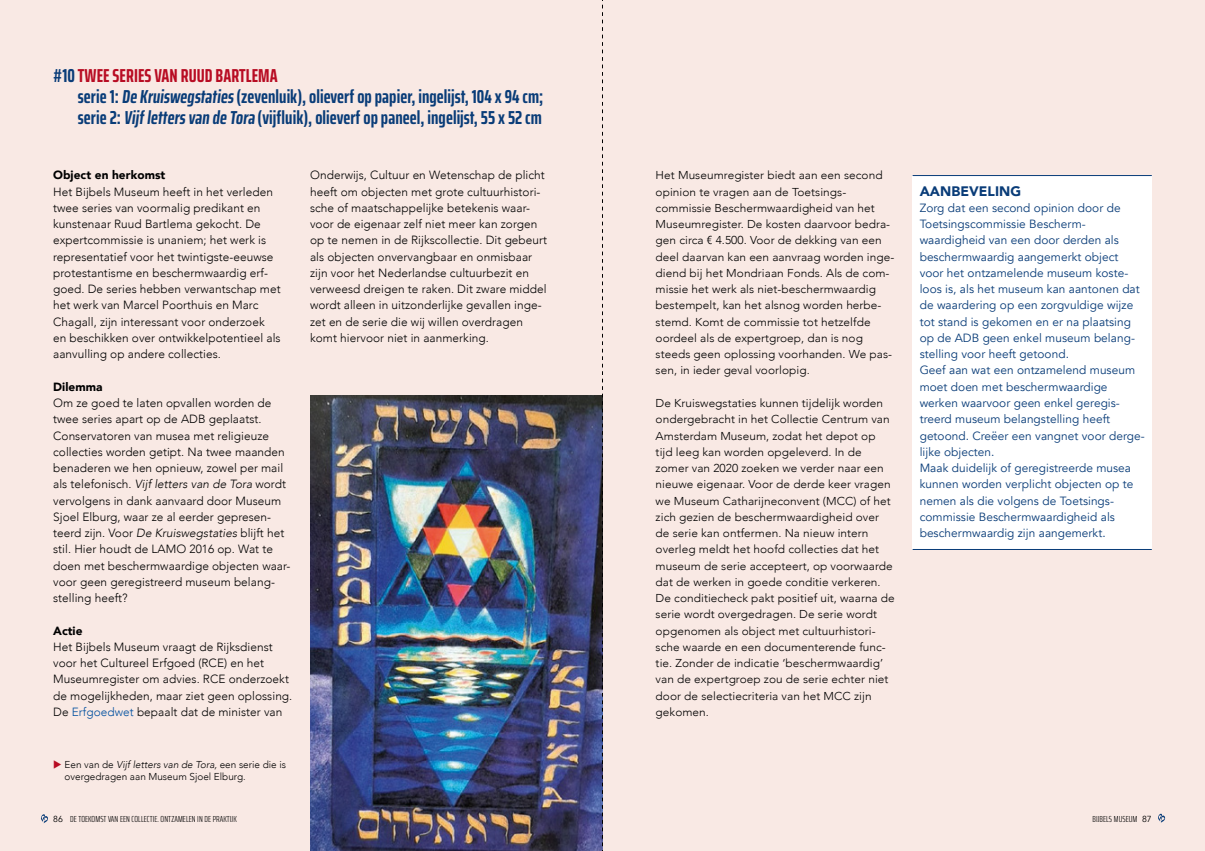
<style>
.page{position:relative;width:1205px;height:851px;background:#fff}
.page>*{position:absolute;margin:0;border:0;box-sizing:border-box;transform-origin:0 0}
.SK_Saira{font:700 extra-condensed 18.75px/21.2px "Saira";letter-spacing:.005em;color:#093c78}
.KADER_kop{font:900 13.75px "Avenir";letter-spacing:.005em;color:#093c78}
.Body_tekst{font:300 11.88px/16.2px "Avenir";letter-spacing:.005em;color:#000}
.KADER_tekst{font:11.88px/16.2px "Avenir";letter-spacing:.005em;color:#093c78}
.TK{font:900 11.88px "Avenir";letter-spacing:.005em;color:#000}
.Body_tekst-2{font:900 11.88px "Avenir";letter-spacing:.005em;color:#000}
.Body_tekst-3{font:300 11.5px/16.2px "Avenir";letter-spacing:.005em;color:#000;scale:1.04 1}
.Bijschrift{font:300 10px/12.5px "Avenir";color:#000}
.t1{font:300 extra-condensed 8.75px "Saira";letter-spacing:.01em;color:#000}
.s1{color:#b80c23}
.s2{font-style:italic}
.s3{color:#004f9f}
.s4{font-family:"Avenir";font-weight:400;font-stretch:normal}
</style>
<div class="page">
<div style="left:0;top:0;width:1205px;height:850px;background:#f9e9e4"></div>
<svg style="left:41px;top:814px;width:7px;height:9px"></svg>
<svg style="left:1158px;top:813px;width:7px;height:9px"></svg>
<div style="left:912px;top:175px;width:240px;height:374px;background:#fff"></div>
<hr style="left:912px;top:175px;width:240px;height:1px;background:#093c78">
<hr style="left:912px;top:549px;width:240px;height:1px;background:#093c78">
<img style="left:310px;top:395px;width:292px;height:455px">
<svg style="left:602px;top:0;width:1px;height:850px"></svg>
<p class="SK_Saira" style="left:78px;top:64px;width:467px;text-indent:-25px">#10 <span class="s1">TWEE SERIES VAN RUUD BARTLEMA<br></span>serie 1: De Kruiswegstaties(zevenluik), olieverf op papier, ingelijst, 104 x 94 cm; serie 2: Vijflettersvan de Tora (vijfluik), olieverf op paneel, ingelijst, 55 x 52 cm</p>
<p class="TK" style="left:53px;top:165px;width:114px">Object en herkomst</p>
<p class="Body_tekst" style="left:53px;top:183px;width:229px">Het Bijbels Museum heeft in het verleden twee series van voormalig predikant en kunstenaar Ruud Bartlema gekocht. De expertcommissie is unaniem; het werk is representatief voor het twintigste-eeuwse protestantisme en beschermwaardig erf&shy;goed. De series hebben verwantschap met het werk van Marcel Poorthuis en Marc Chagall, zijn interessant voor onderzoek en beschikken over ontwikkelpotentieel als aanvulling op andere collecties.</p>
<p class="TK" style="left:53px;top:376px;width:51px">Dilemma</p>
<p class="Body_tekst" style="left:53px;top:395px;width:239px">Om ze goed te laten opvallen worden de twee series apart op de ADB geplaatst.<br>Conservatoren van musea met religieuze collecties worden getipt. Na twee maanden benaderen we hen opnieuw, zowel per mail als telefonisch. <span class="s2">Vijf letters van de Tora</span> wordt vervolgens in dank aanvaard door Museum Sjoel Elburg, waar ze al eerder gepresen&shy;teerd zijn. Voor <span class="s2">De Kruiswegstaties</span> blijft het stil. Hier houdt de LAMO 2016 op. Wat te doen met beschermwaardige objecten waar&shy;voor geen geregistreerd museum belang&shy;stelling heeft?</p>
<p class="Body_tekst-2" style="left:53px;top:620px;width:31px">Actie</p>
<p class="Body_tekst" style="left:53px;top:638px;width:241px">Het Bijbels Museum vraagt de Rijksdienst voor het Cultureel Erfgoed (RCE) en het Museumregister om advies. RCE onderzoekt de mogelijkheden, maar ziet geen oplossing.<br>De <span class="s3">Erfgoedwet</span> bepaalt dat de minister van</p>
<p class="Bijschrift" style="left:65px;top:757px;width:223px;text-indent:-11px"><span class="s1">◆</span> Een van de <span class="s2">Vijf letters van de Tora,</span> een serie die is overgedragen aan Museum Sjoel Elburg.</p>
<p class="Body_tekst" style="left:310px;top:167px;width:239px">Onderwijs, Cultuur en Wetenschap de plicht heeft om objecten met grote cultuurhistori&shy;sche of maatschappelijke betekenis waar&shy;voor de eigenaar zelf niet meer kan zorgen op te nemen in de Rijkscollectie. Dit gebeurt als objecten onvervangbaar en onmisbaar zijn voor het Nederlandse cultuurbezit en verweesd dreigen te raken. Dit zware middel wordt alleen in uitzonderlijke gevallen inge&shy;zet en de serie die wij willen overdragen komt hiervoor niet in aanmerking.</p>
<p class="Body_tekst-3" style="left:656px;top:167px;width:231px">Het Museumregister biedt aan een second opinion te vragen aan de Toetsings&shy;commissie Beschermwaardigheid van het Museumregister. De kosten daarvoor bedra&shy;gen circa € 4.500. Voor de dekking van een deel daarvan kan een aanvraag worden inge&shy;diend bij het Mondriaan Fonds. Als de com&shy;missie het werk als niet-beschermwaardig bestempelt, kan het alsnog worden herbe&shy;stemd. Komt de commissie tot hetzelfde oordeel als de expertgroep, dan is nog steeds geen oplossing voorhanden. We pas&shy;sen, in ieder geval voorlopig.</p>
<p class="Body_tekst-3" style="left:656px;top:395px;width:231px">De Kruiswegstaties kunnen tijdelijk worden ondergebracht in het Collectie Centrum van Amsterdam Museum, zodat het depot op tijd leeg kan worden opgeleverd. In de zomer van 2020 zoeken we verder naar een nieuwe eigenaar. Voor de derde keer vragen we Museum Catharijneconvent (MCC) of het zich gezien de beschermwaardigheid over de serie kan ontfermen. Na nieuw intern overleg meldt het hoofd collecties dat het museum de serie accepteert, op voorwaarde dat de werken in goede conditie verkeren.<br>De conditiecheck pakt positief uit, waarna de serie wordt overgedragen. De serie wordt opgenomen als object met cultuurhistori&shy;sche waarde en een documenterende func&shy;tie. Zonder de indicatie ‘beschermwaardig’ van de expertgroep zou de serie echter niet door de selectiecriteria van het MCC zijn gekomen.</p>
<p class="KADER_kop" style="left:919px;top:179px;width:103px">AANBEVELING</p>
<p class="KADER_tekst" style="left:919px;top:200px;width:222px">Zorg dat een second opinion door de Toetsingscommissie Bescherm&shy;waardigheid van een door derden als beschermwaardig aangemerkt object voor het ontzamelende museum koste&shy;loos is, als het museum kan aantonen dat de waardering op een zorgvuldige wijze tot stand is gekomen en er na plaatsing op de ADB geen enkel museum belang&shy;stelling voor heeft getoond.</p>
<p class="KADER_tekst" style="left:919px;top:362px;width:227px">Geef aan wat een ontzamelend museum moet doen met beschermwaardige werken waarvoor geen enkel geregis&shy;treerd museum belangstelling heeft getoond. Creëer een vangnet voor derge&shy;lijke objecten.</p>
<p class="KADER_tekst" style="left:919px;top:460px;width:215px">Maak duidelijk of geregistreerde musea kunnen worden verplicht objecten op te nemen als die volgens de Toetsings&shy;commissie Beschermwaardigheid als beschermwaardig zijn aangemerkt.</p>
<p class="t1" style="left:53px;top:812px;width:185px"><span class="s4">86</span> DE TOEKOMST VAN EEN COLLECTIE. ONTZAMELEN IN DE PRAKTIJK</p>
<p class="t1" style="left:1092px;top:812px;width:61px">BIJBELS MUSEUM <span class="s4">87</span></p>
</div>
